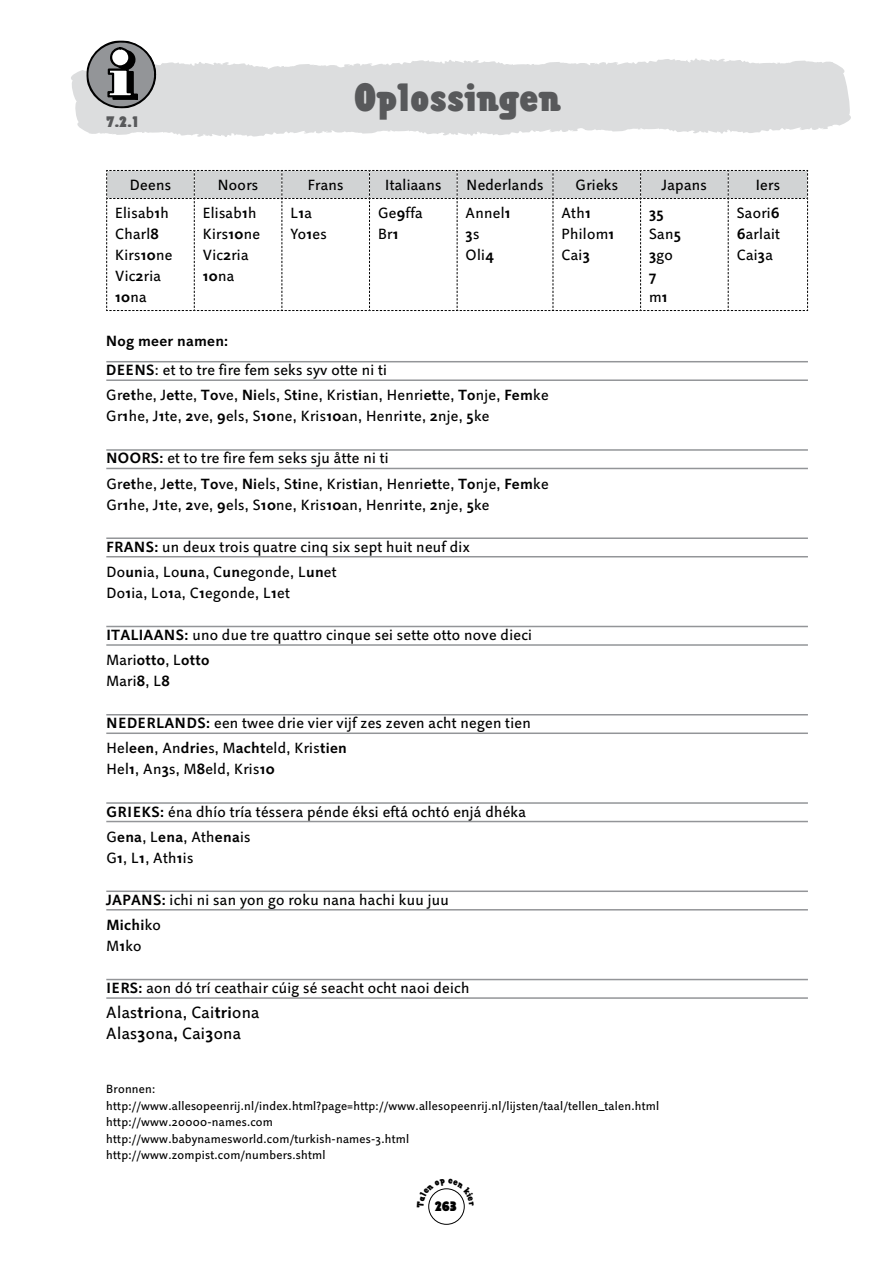
<style>
.page{position:relative;width:893px;height:1263px;background:#fff}
.page>*{position:absolute;margin:0;border:0;box-sizing:border-box;transform-origin:0 0}
.t1{font:900 condensed 37.5px "Chwast Buffalo";color:#58595b}
.t2{font:16.5px/21px "Projekt LT";letter-spacing:.02em;color:#000}
.t3{font:15px/21px "Projekt LT";letter-spacing:.02em;color:#000}
.t4{font:700 15px/21px "Projekt LT";color:#000}
.t5{font:900 condensed 15px "Chwast Buffalo";color:#58595b}
.t6{font:900 condensed 13.5px "Chwast Buffalo";color:#000}
.t7{font:12px/16.5px "Projekt LT";letter-spacing:.02em;color:#000}
.s1{font-weight:700}
.s2{font-weight:400}
</style>
<div class="page">
<svg style="left:71px;top:58px;width:779px;height:79px;background:#e0e1e2"></svg>
<svg style="left:86px;top:40px;width:70px;height:68px"></svg>
<div style="left:428px;top:1188px;width:37px;height:37px;border:1px solid #000;border-radius:50%"></div>
<hr style="left:106px;top:361px;width:702px;height:1px;background:#939598">
<hr style="left:106px;top:379px;width:702px;height:2px;background:#939598">
<hr style="left:106px;top:449px;width:702px;height:2px;background:#939598">
<hr style="left:106px;top:468px;width:702px;height:1px;background:#939598">
<hr style="left:106px;top:537px;width:702px;height:2px;background:#939598">
<hr style="left:106px;top:556px;width:702px;height:1px;background:#939598">
<hr style="left:106px;top:626px;width:702px;height:1px;background:#939598">
<hr style="left:106px;top:644px;width:702px;height:2px;background:#939598">
<hr style="left:106px;top:714px;width:702px;height:1px;background:#939598">
<hr style="left:106px;top:732px;width:702px;height:2px;background:#939598">
<hr style="left:106px;top:802px;width:702px;height:2px;background:#939598">
<hr style="left:106px;top:821px;width:702px;height:1px;background:#939598">
<hr style="left:106px;top:890px;width:702px;height:2px;background:#939598">
<hr style="left:106px;top:909px;width:702px;height:1px;background:#939598">
<hr style="left:106px;top:979px;width:702px;height:1px;background:#939598">
<hr style="left:106px;top:997px;width:702px;height:2px;background:#939598">
<svg style="left:106px;top:170px;width:702px;height:141px"></svg>
<svg style="left:428px;top:1188px;width:37px;height:20px"></svg>
<p class="t5" style="left:106px;top:112px;width:34px">7.2.1</p>
<h1 class="t1" style="left:354px;top:75px;width:208px">Oplossingen</h1>
<p class="t3" style="left:130px;top:175px;width:43px">Deens</p>
<p class="t3" style="left:218px;top:175px;width:42px">Noors</p>
<p class="t3" style="left:308px;top:175px;width:37px">Frans</p>
<p class="t3" style="left:385px;top:175px;width:58px">Italiaans</p>
<p class="t3" style="left:467px;top:175px;width:78px">Nederlands</p>
<p class="t3" style="left:576px;top:175px;width:44px">Grieks</p>
<p class="t3" style="left:662px;top:175px;width:46px">Japans</p>
<p class="t3" style="left:756px;top:175px;width:26px">Iers</p>
<p class="t3" style="left:115px;top:203px;width:59px">Elisab<span class="s1">1</span>h<br>Charl<span class="s1">8<br></span>Kirs<span class="s1">10</span>ne<br>Vic<span class="s1">2</span>ria<br><span class="s1">10</span>na</p>
<p class="t3" style="left:203px;top:203px;width:59px">Elisab<span class="s1">1</span>h<br>Kirs<span class="s1">10</span>ne<br>Vic<span class="s1">2</span>ria<br><span class="s1">10</span>na</p>
<p class="t3" style="left:290px;top:203px;width:38px">L<span class="s1">1</span>a<br>Yo<span class="s1">1</span>es</p>
<p class="t3" style="left:378px;top:203px;width:46px">Ge<span class="s1">9</span>ffa<br>Br<span class="s1">1</span></p>
<p class="t3" style="left:466px;top:203px;width:47px">Annel<span class="s1">1<br>3</span>s<br>Oli<span class="s1">4</span></p>
<p class="t3" style="left:561px;top:203px;width:54px">Ath<span class="s1">1<br></span>Philom<span class="s1">1<br></span>Cai<span class="s1">3</span></p>
<p class="t4" style="left:649px;top:202px;width:33px">35<br><span class="s2">San</span>5<br>3<span class="s2">go<br></span>7<br><span class="s2">m</span>1</p>
<p class="t3" style="left:737px;top:203px;width:45px;text-align:justify">Saori<span class="s1">6<br>6</span>arlait Cai<span class="s1">3</span>a</p>
<p class="t3" style="left:106px;top:326px;width:282px;line-height:29.5px"><span class="s1">Nog meer namen:<br>DEENS</span>: et to tre fire fem seks syv otte ni ti</p>
<p class="t3" style="left:106px;top:385px;width:444px">Gr<span class="s1">et</span>he, J<span class="s1">et</span>te, <span class="s1">To</span>ve, <span class="s1">Ni</span>els, S<span class="s1">ti</span>ne, Kris<span class="s1">ti</span>an, Henri<span class="s1">et</span>te, <span class="s1">To</span>nje, <span class="s1">Fem</span>ke<br>Gr<span class="s1">1</span>he, J<span class="s1">1</span>te, <span class="s1">2</span>ve, <span class="s1">9</span>els, S<span class="s1">10</span>ne, Kris<span class="s1">10</span>an, Henri<span class="s1">1</span>te, <span class="s1">2</span>nje, <span class="s1">5</span>ke</p>
<p class="t3" style="left:106px;top:446px;width:444px;line-height:25.2px"><span class="s1">NOORS:</span> et to tre fire fem seks sju åtte ni ti<br>Gr<span class="s1">et</span>he, J<span class="s1">et</span>te, <span class="s1">To</span>ve, <span class="s1">Ni</span>els, S<span class="s1">ti</span>ne, Kris<span class="s1">ti</span>an, Henri<span class="s1">et</span>te, <span class="s1">To</span>nje, <span class="s1">Fem</span>ke</p>
<p class="t3" style="left:106px;top:494px;width:385px">Gr<span class="s1">1</span>he, J<span class="s1">1</span>te, <span class="s1">2</span>ve, <span class="s1">9</span>els, S<span class="s1">10</span>ne, Kris<span class="s1">10</span>an, Henri<span class="s1">1</span>te, <span class="s1">2</span>nje, <span class="s1">5</span>ke</p>
<p class="t3" style="left:106px;top:534px;width:365px;line-height:25.2px"><span class="s1">FRANS:</span> un deux trois quatre cinq six sept huit neuf dix<br>Do<span class="s1">un</span>ia, Lo<span class="s1">un</span>a, C<span class="s1">un</span>egonde, L<span class="s1">un</span>et</p>
<p class="t3" style="left:106px;top:583px;width:185px">Do<span class="s1">1</span>ia, Lo<span class="s1">1</span>a, C<span class="s1">1</span>egonde, L<span class="s1">1</span>et</p>
<p class="t3" style="left:106px;top:622px;width:427px;line-height:25.2px"><span class="s1">ITALIAANS:</span> uno due tre quattro cinque sei sette otto nove dieci<br>Mari<span class="s1">otto</span>, L<span class="s1">otto</span></p>
<p class="t3" style="left:106px;top:671px;width:65px">Mari<span class="s1">8</span>, L<span class="s1">8</span></p>
<p class="t3" style="left:106px;top:711px;width:426px;line-height:25.2px"><span class="s1">NEDERLANDS:</span> een twee drie vier vijf zes zeven acht negen tien<br>Hel<span class="s1">een</span>, An<span class="s1">drie</span>s, M<span class="s1">acht</span>eld, Kris<span class="s1">tien</span></p>
<p class="t3" style="left:106px;top:759px;width:170px">Hel<span class="s1">1</span>, An<span class="s1">3</span>s, M<span class="s1">8</span>eld, Kris<span class="s1">10</span></p>
<p class="t3" style="left:106px;top:799px;width:421px;line-height:25.2px"><span class="s1">GRIEKS:</span> éna dhío tría téssera pénde éksi eftá ochtò enjá dhéka<br>G<span class="s1">ena</span>, L<span class="s1">ena</span>, Ath<span class="s1">ena</span>is</p>
<p class="t3" style="left:106px;top:847px;width:88px">G<span class="s1">1</span>, L<span class="s1">1</span>, Ath<span class="s1">1</span>is</p>
<p class="t3" style="left:106px;top:887px;width:344px;line-height:25.2px"><span class="s1">JAPANS:</span> ichi ni san yon go roku nana hachi kuu juu<br><span class="s1">Michi</span>ko</p>
<p class="t3" style="left:106px;top:936px;width:37px">M<span class="s1">1</span>ko</p>
<p class="t3" style="left:106px;top:978px;width:364px"><span class="s1">IERS:</span> aon dò trí ceathair cúig sé seacht ocht naoi deich</p>
<p class="t2" style="left:106px;top:1002px;width:155px">Alas<span class="s1">tri</span>ona, Cai<span class="s1">tri</span>ona<br>Alas<span class="s1">3</span>ona<span class="s1">,</span> Cai<span class="s1">3</span>ona</p>
<p class="t7" style="left:106px;top:1081px;width:554px">Bronnen: http://www.allesopeenrij.nl/index.html?page=http://www.allesopeenrij.nl/lijsten/taal/tellen_talen.html http://www.20000-names.com<br>http://www.babynamesworld.com/turkish-names-3.html<br>http://www.zompist.com/numbers.shtml</p>
<p class="t6" style="left:435px;top:1198px;width:23px">263</p>
</div>
